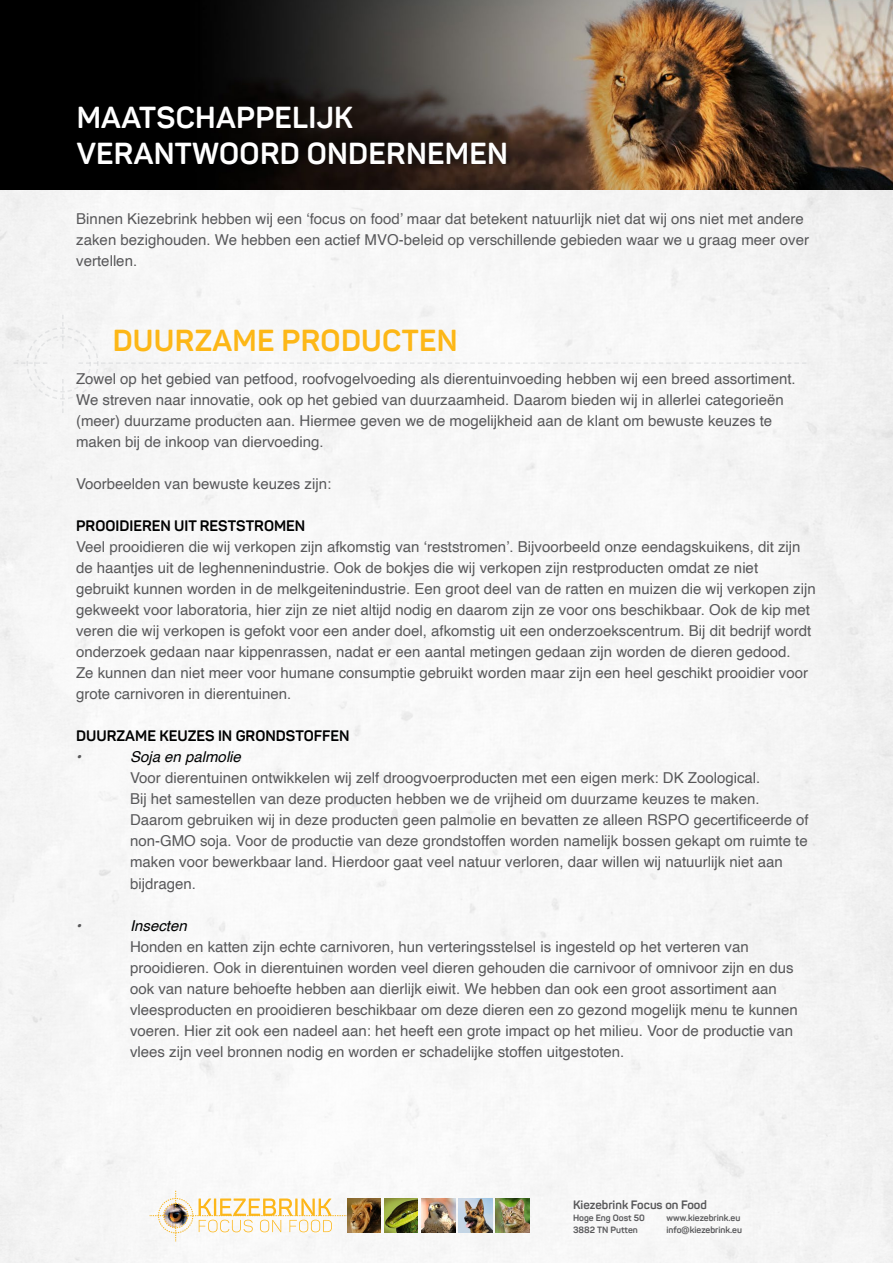
<style>
.page{position:relative;width:893px;height:1263px;background:#fff}
.page>*{position:absolute;margin:0;border:0;box-sizing:border-box;transform-origin:0 0}
.t1{font:700 30px/36px "Panton";letter-spacing:.01em;color:#fff}
.t2{font:700 30px "Panton";letter-spacing:.01em;color:#fdb717}
.t3{font:15px/21px "Helvetica";color:#58585a}
.t4{font:700 15px "Panton";color:#000101}
.t5{font:italic 15px "Helvetica";color:#000101}
.t6{font:italic 15px "Helvetica";color:#58585a}
.t7{font:700 12px "Panton";color:#58585a}
.t8{font:700 9px/12px "Panton";color:#58585a}
</style>
<div class="page">
<img style="left:0;top:189px;width:893px;height:1074px">
<img style="left:496px;top:1198px;width:33px;height:34px">
<img style="left:164px;top:1204px;width:24px;height:23px;border-radius:12px">
<div style="left:163px;top:1203px;width:25px;height:25px;border:1px dashed #fdb71a;border-radius:50%"></div>
<div style="left:158px;top:1198px;width:35px;height:35px;border:1px dashed #f7b51e;border-radius:50%"></div>
<svg style="left:184px;top:1198px;width:163px;height:34px"></svg>
<svg style="left:175px;top:1190px;width:1px;height:18px"></svg>
<svg style="left:175px;top:1224px;width:1px;height:17px"></svg>
<svg style="left:150px;top:1215px;width:18px;height:1px"></svg>
<img style="left:347px;top:1198px;width:34px;height:34px">
<img style="left:384px;top:1198px;width:34px;height:34px">
<img style="left:421px;top:1198px;width:34px;height:34px">
<img style="left:459px;top:1198px;width:33px;height:34px">
<svg style="left:14px;top:315px;width:792px;height:98px"></svg>
<img style="left:0;top:0;width:893px;height:189px">
<h1 class="t1" style="left:77px;top:99px;width:433px">MAATSCHAPPELIJK<br>VERANTWOORD ONDERNEMEN</h1>
<p class="t3" style="left:76px;top:209px;width:734px">Binnen Kiezebrink hebben wij een ‘focus on food’ maar dat betekent natuurlijk niet dat wij ons niet met andere zaken bezighouden. We hebben een actief MVO-beleid op verschillende gebieden waar we u graag meer over vertellen.</p>
<h1 class="t2" style="left:113px;top:322px;width:346px">DUURZAME PRODUCTEN</h1>
<p class="t3" style="left:76px;top:369px;width:721px">Zowel op het gebied van petfood, roofvogelvoeding als dierentuinvoeding hebben wij een breed assortiment.<br>We streven naar innovatie, ook op het gebied van duurzaamheid. Daarom bieden wij in allerlei categorieën (meer) duurzame producten aan. Hiermee geven we de mogelijkheid aan de klant om bewuste keuzes te maken bij de inkoop van diervoeding.</p>
<p class="t3" style="left:76px;top:474px;width:257px">Voorbeelden van bewuste keuzes zijn:</p>
<p class="t4" style="left:76px;top:517px;width:231px">PROOIDIEREN UIT RESTSTROMEN</p>
<p class="t3" style="left:76px;top:537px;width:741px">Veel prooidieren die wij verkopen zijn afkomstig van ‘reststromen’. Bijvoorbeeld onze eendagskuikens, dit zijn de haantjes uit de leghennenindustrie. Ook de bokjes die wij verkopen zijn restproducten omdat ze niet<br>gebruikt kunnen worden in de melkgeitenindustrie. Een groot deel van de ratten en muizen die wij verkopen zijn gekweekt voor laboratoria, hier zijn ze niet altijd nodig en daarom zijn ze voor ons beschikbaar. Ook de kip met veren die wij verkopen is gefokt voor een ander doel, afkomstig uit een onderzoekscentrum. Bij dit bedrijf wordt onderzoek gedaan naar kippenrassen, nadat er een aantal metingen gedaan zijn worden de dieren gedood.<br>Ze kunnen dan niet meer voor humane consumptie gebruikt worden maar zijn een heel geschikt prooidier voor grote carnivoren in dierentuinen.</p>
<p class="t4" style="left:76px;top:727px;width:275px">DUURZAME KEUZES IN GRONDSTOFFEN</p>
<p class="t6" style="left:76px;top:745px;width:7px">•</p>
<p class="t5" style="left:130px;top:745px;width:112px">Soja en palmolie</p>
<p class="t3" style="left:130px;top:768px;width:680px">Voor dierentuinen ontwikkelen wij zelf droogvoerproducten met een eigen merk: DK Zoological.<br>Bij het samestellen van deze producten hebben we de vrijheid om duurzame keuzes te maken.<br>Daarom gebruiken wij in deze producten geen palmolie en bevatten ze alleen RSPO gecertificeerde of non-GMO soja. Voor de productie van deze grondstoffen worden namelijk bossen gekapt om ruimte te maken voor bewerkbaar land. Hierdoor gaat veel natuur verloren, daar willen wij natuurlijk niet aan bijdragen.</p>
<p class="t6" style="left:76px;top:913px;width:7px">•</p>
<p class="t5" style="left:130px;top:913px;width:58px">Insecten</p>
<p class="t3" style="left:130px;top:936px;width:669px">Honden en katten zijn echte carnivoren, hun verteringsstelsel is ingesteld op het verteren van prooidieren. Ook in dierentuinen worden veel dieren gehouden die carnivoor of omnivoor zijn en dus ook van nature behoefte hebben aan dierlijk eiwit. We hebben dan ook een groot assortiment aan vleesproducten en prooidieren beschikbaar om deze dieren een zo gezond mogelijk menu te kunnen voeren. Hier zit ook een nadeel aan: het heeft een grote impact op het milieu. Voor de productie van vlees zijn veel bronnen nodig en worden er schadelijke stoffen uitgestoten.</p>
<p class="t7" style="left:573px;top:1197px;width:135px">Kiezebrink Focus on Food</p>
<p class="t8" style="left:573px;top:1211px;width:73px">Hoge Eng Oost 50<br>3882 TN Putten</p>
<p class="t8" style="left:666px;top:1211px;width:77px">www.kiezebrink.eu info@kiezebrink.eu</p>
</div>
